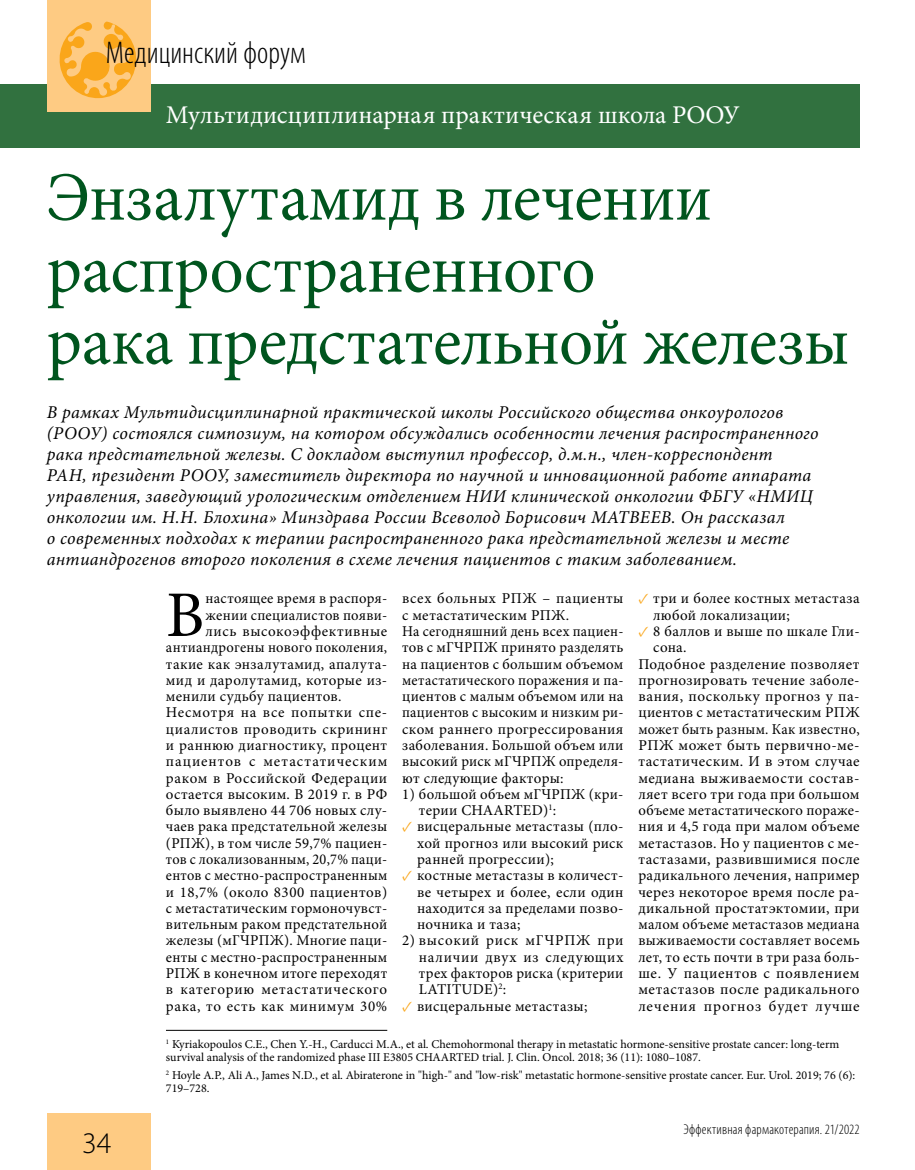
<style>
.page{position:relative;width:915px;height:1170px;background:#fff}
.page>*{position:absolute;margin:0;border:0;box-sizing:border-box;transform-origin:0 0}
.t1{font:69px/72px "Minion Pro";letter-spacing:-.01em;color:#00551e}
.t2{font:65.1px "Minion Pro";color:#000}
.t3{font:300 condensed 31.5px "Myriad Pro";color:#000}
.t4{font:300 30px "Myriad Pro";color:#000}
.t5{font:25.5px "Minion Pro";letter-spacing:.01em;color:#fff}
.t6{font:italic 18px/21px "Minion Pro";letter-spacing:.02em;color:#000}
.t7{font:15px/16.2px "Minion Pro";letter-spacing:.02em;color:#000}
.t8{font:15px "Minion Pro";letter-spacing:.04em;color:#000}
.t9{font:15px "Minion Pro";letter-spacing:.02em;color:#000;scale:.96 1}
.t10{font:15px "Minion Pro";letter-spacing:.02em;color:#000;scale:.95 1}
.t11{font:15px "Minion Pro";letter-spacing:.055em;color:#000}
.t12{font:15px "Minion Pro";letter-spacing:.065em;color:#000}
.t13{font:15px "Minion Pro";letter-spacing:.05em;color:#000}
.t14{font:15px "Minion Pro";letter-spacing:.06em;color:#000}
.t15{font:300 condensed 14.25px "Myriad Pro";letter-spacing:.015em;color:#000}
.t16{font:12px/13.5px "Minion Pro";color:#000}
.s1{color:#faa61a}
</style>
<div class="page">
<div style="left:0;top:84px;width:859px;height:63px;background:#31713f"></div>
<div style="left:47px;top:1113px;width:103px;height:56px;background:#fecb83"></div>
<div style="left:47px;top:0;width:103px;height:111px;background:#fecb83"></div>
<svg style="left:59px;top:22px;width:78px;height:77px"></svg>
<hr style="left:166px;top:1029px;width:221px;height:1px;background:#000">
<h3 class="t3" style="left:106px;top:34px;width:201px">Медицинский форум</h3>
<h3 class="t5" style="left:166px;top:98px;width:575px">Мультидисциплинарная практическая школа РООУ</h3>
<h1 class="t1" style="left:47px;top:162px;width:803px">Энзалутамид в лечении распространенного<br>рака предстательной железы</h1>
<p class="t6" style="left:47px;top:402px;width:773px">В рамках Мультидисциплинарной практической школы Российского общества онкоурологов (РООУ) состоялся симпозиум, на котором обсуждались особенности лечения распространенного рака предстательной железы. С докладом выступил профессор, д.м.н., член-корреспондент<br>РАН, президент РООУ, заместитель директора по научной и инновационной работе аппарата управления, заведующий урологическим отделением НИИ клинической онкологии ФБГУ «НМИЦ онкологии им. Н.Н. Блохина» Минздрава России Всеволод Борисович МАТВЕЕВ. Он рассказал<br>о современных подходах к терапии распространенного рака предстательной железы и месте антиандрогенов второго поколения в схеме лечения пациентов с таким заболеванием.</p>
<h2 class="t2" style="left:166px;top:571px;width:40px">В</h2>
<p class="t7" style="left:205px;top:590px;width:183px">настоящее время в распоря-</p>
<p class="t7" style="left:653px;top:590px;width:208px;text-indent:-15px"><span class="s1">✓</span> три и более костных метастаза любой локализации;</p>
<p class="t7" style="left:638px;top:623px;width:223px"><span class="s1">✓</span> 8 баллов и выше по шкале Гли-</p>
<p class="t7" style="left:653px;top:639px;width:35px">сона.</p>
<p class="t7" style="left:638px;top:655px;width:223px">Подобное разделение позволяет</p>
<p class="t7" style="left:638px;top:672px;width:223px">прогнозировать течение заболе-</p>
<p class="t7" style="left:638px;top:688px;width:223px">вания, поскольку прогноз у па-</p>
<p class="t7" style="left:638px;top:704px;width:223px">циентов с метастатическим РПЖ</p>
<p class="t9" style="left:638px;top:718px;width:232px">может быть разным. Как известно,</p>
<p class="t7" style="left:638px;top:737px;width:223px">РПЖ может быть первично-ме-</p>
<p class="t7" style="left:638px;top:753px;width:223px">тастатическим. И в этом случае</p>
<p class="t7" style="left:638px;top:769px;width:223px">медиана выживаемости состав-</p>
<p class="t7" style="left:638px;top:786px;width:223px">ляет всего три года при большом</p>
<p class="t7" style="left:638px;top:802px;width:223px">объеме метастатического пораже-</p>
<p class="t7" style="left:638px;top:818px;width:223px">ния и 4,5 года при малом объеме</p>
<p class="t7" style="left:638px;top:834px;width:223px">метастазов. Но у пациентов с ме-</p>
<p class="t7" style="left:638px;top:851px;width:223px">тастазами, развившимися после</p>
<p class="t7" style="left:638px;top:867px;width:223px">радикального лечения, например</p>
<p class="t7" style="left:638px;top:883px;width:223px">через некоторое время после ра-</p>
<p class="t7" style="left:638px;top:899px;width:223px">дикальной простатэктомии, при</p>
<p class="t7" style="left:638px;top:916px;width:223px">малом объеме метастазов медиана</p>
<p class="t7" style="left:638px;top:932px;width:223px">выживаемости составляет восемь</p>
<p class="t7" style="left:638px;top:948px;width:223px">лет, то есть почти в три раза боль-</p>
<p class="t8" style="left:638px;top:963px;width:223px">ше. У пациентов с появлением</p>
<p class="t7" style="left:638px;top:981px;width:223px">метастазов после радикального</p>
<p class="t14" style="left:638px;top:995px;width:223px">лечения прогноз будет лучше</p>
<p class="t16" style="left:166px;top:1036px;width:674px"><sup>1</sup> Kyriakopoulos C.E., Chen Y.-H., Carducci M.A., et al. Chemohormonal therapy in metastatic hormone-sensitive prostate cancer: long-term survival analysis of the randomized phase III E3805 CHAARTED trial. J. Clin. Oncol. 2018; 36 (11): 1080–1087.</p>
<p class="t16" style="left:166px;top:1068px;width:690px"><sup>2</sup> Hoyle A.P., Ali A., James N.D., et al. Abiraterone in "high-" and "low-risk" metastatic hormone-sensitive prostate cancer. Eur. Urol. 2019; 76 (6):<br>719–728.</p>
<p class="t7" style="left:402px;top:590px;width:223px">всех больных РПЖ – пациенты с метастатическим РПЖ.<br>На сегодняшний день всех пациен&shy;тов с мГЧРПЖ принято разделять на пациентов с большим объемом метастатического поражения и па&shy;циентов с малым объемом или на пациентов с высоким и низким ри&shy;ском раннего прогрессирования заболевания. Большой объем или высокий риск мГЧРПЖ определя&shy;ют следующие факторы:</p>
<p class="t7" style="left:419px;top:785px;width:206px;text-indent:-17px">1) большой объем мГЧРПЖ (кри&shy;терии CHAARTED)<sup>1</sup>:</p>
<p class="t7" style="left:417px;top:818px;width:208px;text-align:justify;text-indent:-15px"><span class="s1">✓</span> висцеральные метастазы (пло&shy;хой прогноз или высокий риск ранней прогрессии);</p>
<p class="t7" style="left:417px;top:867px;width:208px;text-align:justify;text-indent:-15px"><span class="s1">✓</span> костные метастазы в количест&shy;ве четырех и более, если один находится за пределами позво&shy;ночника и таза;</p>
<p class="t7" style="left:419px;top:932px;width:206px;text-align:justify;text-indent:-17px">2) высокий риск мГЧРПЖ при наличии двух из следующих трех факторов риска (критерии LATITUDE)<sup>2</sup>:</p>
<p class="t7" style="left:402px;top:997px;width:187px"><span class="s1">✓</span> висцеральные метастазы;</p>
<p class="t7" style="left:205px;top:607px;width:183px">жении специалистов появи-</p>
<p class="t8" style="left:205px;top:621px;width:183px">лись высокоэффективные</p>
<p class="t7" style="left:166px;top:639px;width:223px">антиандрогены нового поколения,</p>
<p class="t7" style="left:166px;top:655px;width:223px">такие как энзалутамид, апалута-</p>
<p class="t7" style="left:166px;top:672px;width:223px">мид и даролутамид, которые из-</p>
<p class="t7" style="left:166px;top:688px;width:177px">менили судьбу пациентов.</p>
<p class="t13" style="left:166px;top:702px;width:223px">Несмотря на все попытки спе-</p>
<p class="t8" style="left:166px;top:718px;width:223px">циалистов проводить скрининг</p>
<p class="t7" style="left:166px;top:737px;width:223px">и раннюю диагностику, процент</p>
<p class="t12" style="left:166px;top:751px;width:223px">пациентов с метастатическим</p>
<p class="t8" style="left:166px;top:767px;width:223px">раком в Российской Федерации</p>
<p class="t7" style="left:166px;top:786px;width:223px">остается высоким. В 2019 г. в РФ</p>
<p class="t7" style="left:166px;top:802px;width:223px">было выявлено 44 706 новых слу-</p>
<p class="t7" style="left:166px;top:818px;width:223px">чаев рака предстательной железы</p>
<p class="t7" style="left:166px;top:834px;width:223px">(РПЖ), в том числе 59,7% пациен-</p>
<p class="t10" style="left:166px;top:849px;width:234px">тов с локализованным, 20,7% паци-</p>
<p class="t9" style="left:166px;top:865px;width:232px">ентов с местно-распространенным</p>
<p class="t7" style="left:166px;top:883px;width:223px">и 18,7% (около 8300 пациентов)</p>
<p class="t7" style="left:166px;top:899px;width:223px">с метастатическим гормоночувст-</p>
<p class="t7" style="left:166px;top:916px;width:223px">вительным раком предстательной</p>
<p class="t7" style="left:166px;top:932px;width:223px">железы (мГЧРПЖ). Многие паци-</p>
<p class="t7" style="left:166px;top:948px;width:223px">енты с местно-распространенным</p>
<p class="t7" style="left:166px;top:965px;width:223px">РПЖ в конечном итоге переходят</p>
<p class="t11" style="left:166px;top:979px;width:223px">в категорию метастатического</p>
<p class="t8" style="left:166px;top:995px;width:223px">рака, то есть как минимум 30%</p>
<h3 class="t4" style="left:82px;top:1126px;width:31px">34</h3>
<p class="t15" style="left:683px;top:1120px;width:178px">Эффективная фармакотерапия. 21/2022</p>
</div>
